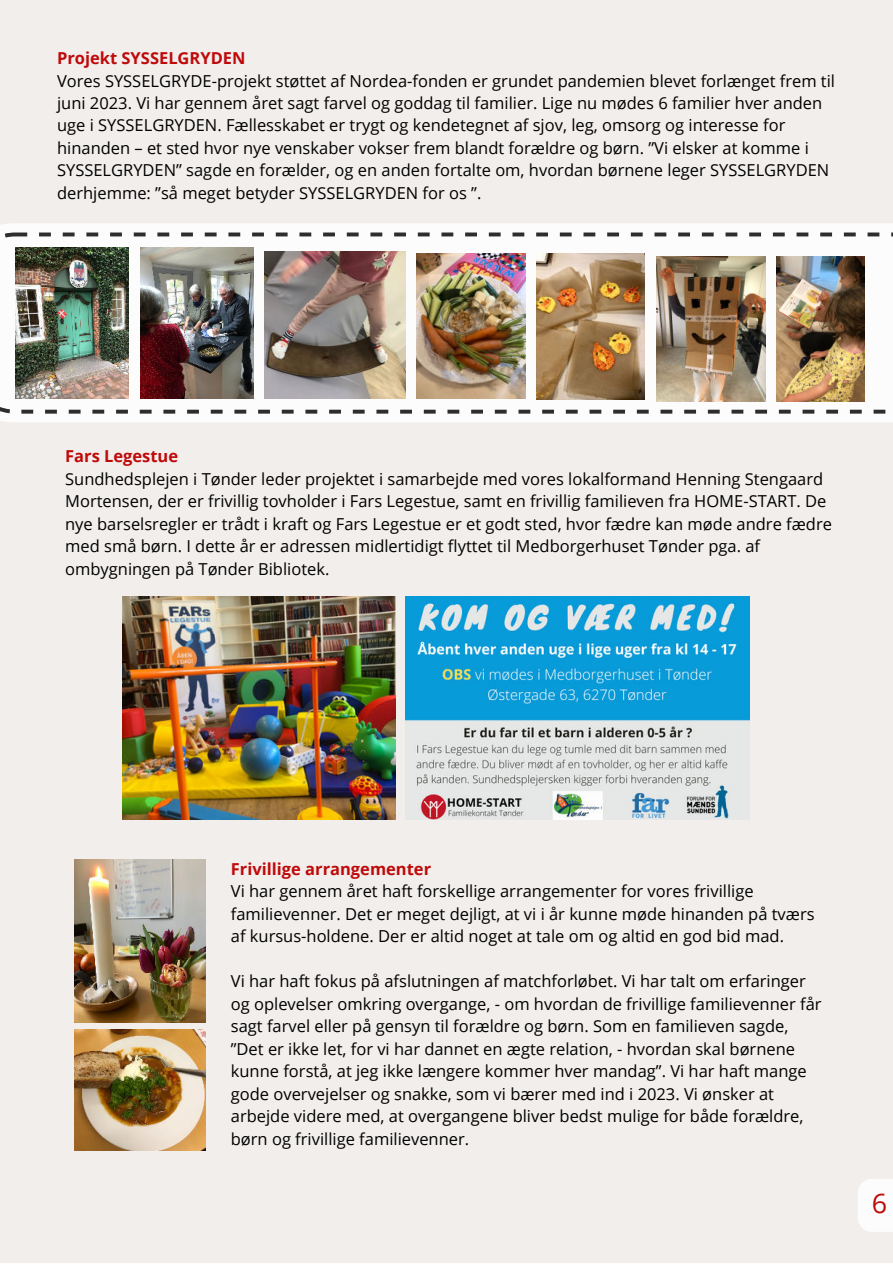
<style>
.page{position:relative;width:893px;height:1264px;background:#fff}
.page>*{position:absolute;margin:0;border:0;box-sizing:border-box;transform-origin:0 0}
.t1{font:27px "Open Sans";color:#bf0a0a}
.t2{font:16.5px/22.5px "Open Sans";color:#000}
.t3{font:700 16.5px "Open Sans";color:#bf0a0a}
</style>
<div class="page">
<div style="left:0;top:0;width:892px;height:1262px;background:#f1eeec"></div>
<div style="left:0;top:224px;width:892px;height:198px;background:#fdfcfc"></div>
<svg style="left:0;top:232px;width:892px;height:181px;fill:#fdfcfc"></svg>
<img style="left:16px;top:247px;width:112px;height:151px">
<img style="left:140px;top:247px;width:113px;height:151px">
<img style="left:264px;top:251px;width:141px;height:147px">
<img style="left:537px;top:254px;width:107px;height:145px">
<img style="left:656px;top:256px;width:109px;height:145px">
<img style="left:776px;top:256px;width:88px;height:145px">
<img style="left:416px;top:253px;width:109px;height:145px">
<img style="left:74px;top:1029px;width:132px;height:121px">
<div style="left:858px;top:1179px;width:34px;height:52px;background:#fdfcfc"></div>
<img style="left:405px;top:596px;width:344px;height:223px">
<img style="left:123px;top:596px;width:272px;height:223px">
<img style="left:74px;top:859px;width:132px;height:163px">
<p class="t3" style="left:57px;top:46px;width:190px">Projekt SYSSELGRYDEN</p>
<p class="t2" style="left:57px;top:69px;width:779px">Vores SYSSELGRYDE-projekt støttet af Nordea-fonden er grundet pandemien blevet forlænget frem til juni 2023. Vi har gennem året sagt farvel og goddag til familier. Lige nu mødes 6 familier hver anden uge i SYSSELGRYDEN. Fællesskabet er trygt og kendetegnet af sjov, leg, omsorg og interesse for hinanden – et sted hvor nye venskaber vokser frem blandt forældre og børn. ”Vi elsker at komme i SYSSELGRYDEN” sagde en forælder, og en anden fortalte om, hvordan børnene leger SYSSELGRYDEN derhjemme: ”så meget betyder SYSSELGRYDEN for os ”.</p>
<p class="t3" style="left:65px;top:445px;width:114px">Fars Legestue</p>
<p class="t2" style="left:65px;top:467px;width:768px">Sundhedsplejen i Tønder leder projektet i samarbejde med vores lokalformand Henning Stengaard Mortensen, der er frivillig tovholder i Fars Legestue, samt en frivillig familieven fra HOME-START. De nye barselsregler er trådt i kraft og Fars Legestue er et godt sted, hvor fædre kan møde andre fædre med små børn. I dette år er adressen midlertidigt flyttet til Medborgerhuset Tønder pga. af ombygningen på Tønder Bibliotek.</p>
<p class="t3" style="left:231px;top:857px;width:202px">Frivillige arrangementer</p>
<p class="t2" style="left:231px;top:879px;width:585px">Vi har gennem året haft forskellige arrangementer for vores frivillige familievenner. Det er meget dejligt, at vi i år kunne møde hinanden på tværs af kursus-holdene. Der er altid noget at tale om og altid en god bid mad.</p>
<p class="t2" style="left:231px;top:969px;width:592px">Vi har haft fokus på afslutningen af matchforløbet. Vi har talt om erfaringer og oplevelser omkring overgange, - om hvordan de frivillige familievenner får sagt farvel eller på gensyn til forældre og børn. Som en familieven sagde, ”Det er ikke let, for vi har dannet en ægte relation, - hvordan skal børnene kunne forstå, at jeg ikke længere kommer hver mandag”. Vi har haft mange gode overvejelser og snakke, som vi bærer med ind i 2023. Vi ønsker at arbejde videre med, at overgangene bliver bedst mulige for både forældre, børn og frivillige familievenner.</p>
<h1 class="t1" style="left:871px;top:1184px;width:17px">6</h1>
</div>
